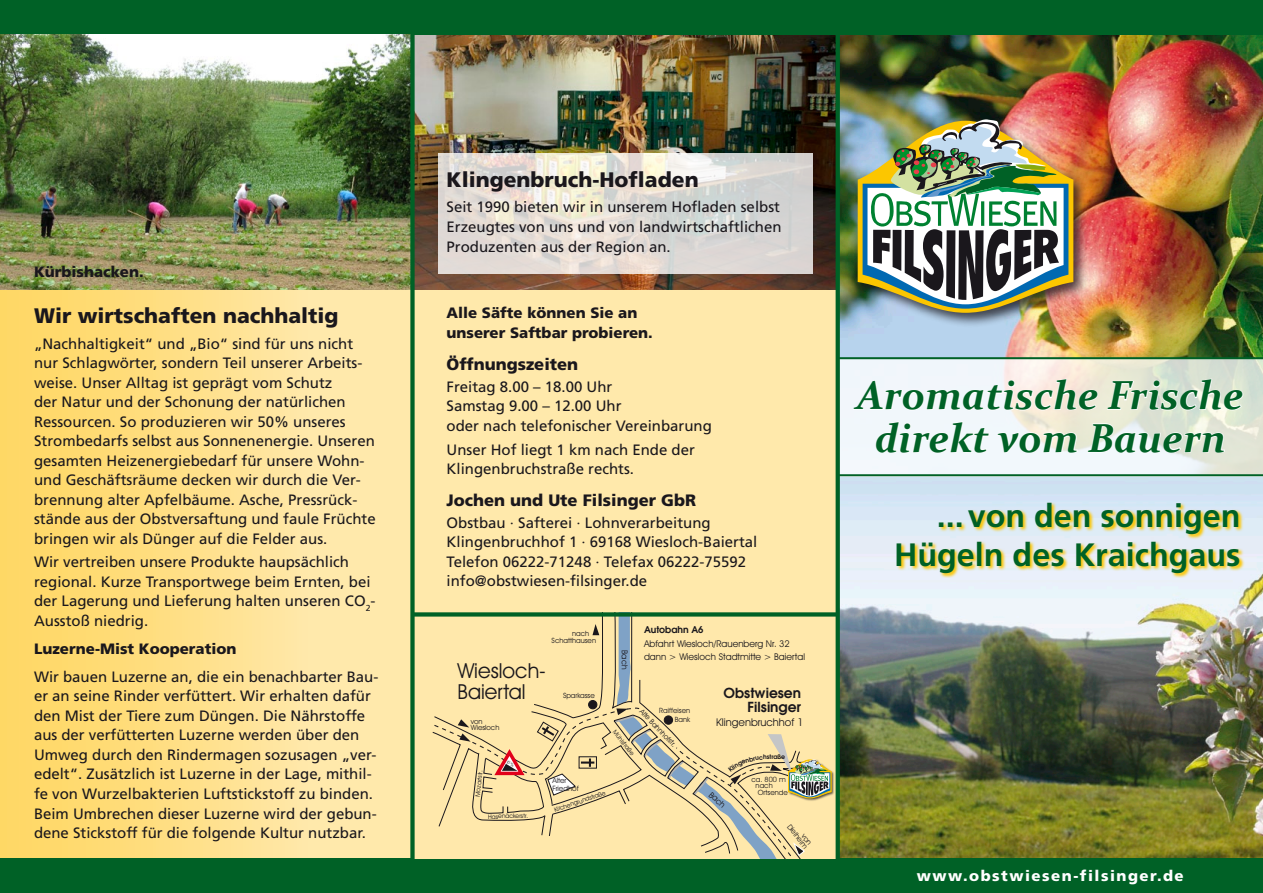
<style>
.page{position:relative;width:1263px;height:893px;background:#fff}
.page>*{position:absolute;margin:0;border:0;box-sizing:border-box;transform-origin:0 0}
.t1{font:italic 700 40.5px/42.6px "Constantia";color:#006126;text-align:center}
.t2{font:700 32.25px/38.5px "Frutiger";color:#006126;text-align:right}
.t3{font:900 21px "Frutiger";color:#1a171c}
.t4{font:20.85px/21px "Avant Garde IT Cby BT";color:#1a171c}
.t5{font:900 16.5px "Frutiger";color:#1a171c}
.t6{font:15px/19.5px "Frutiger";color:#1a171c}
.t7{font:900 15px/19.5px "Frutiger";color:#1a171c}
.t8{font:900 15px "Frutiger";letter-spacing:.1em;color:#fff}
.t9{font:600 13.8px/14.5px "Avant Garde";color:#1a171c;text-align:right}
.t10{font:10.8px "Avant Garde IT Cby BT";color:#1a171c}
.t11{font:9.3px/13.4px "Avant Garde IT Cby BT";color:#1a171c}
.t12{font:600 9.3px "Avant Garde";color:#1a171c}
.t13{font:8.25px "Avant Garde IT Cby BT";color:#1a171c}
.t14{font:7.35px/6.6px "Avant Garde IT Cby BT";color:#1a171c}
.t15{font:6.3px "Avant Garde IT Cby BT";color:#1a171c}
.t16{font:600 6.3px "Avant Garde";color:#1a171c}
</style>
<div class="page">
<div style="left:631px;top:0;width:632px;height:893px;background:#ffe9ab"></div>
<svg style="left:0;top:289px;width:631px;height:570px;background:#fee293"></svg>
<img style="left:840px;top:34px;width:423px;height:825px">
<img style="left:0;top:34px;width:836px;height:255px">
<svg style="left:438px;top:153px;width:374px;height:121px;background:#e1dcd5"></svg>
<div style="left:838px;top:859px;width:425px;height:34px;background:#006126"></div>
<div style="left:838px;top:0;width:425px;height:34px;background:#006126"></div>
<div style="left:412px;top:0;width:426px;height:34px;background:#006126"></div>
<div style="left:0;top:0;width:412px;height:34px;background:#006126"></div>
<div style="left:412px;top:859px;width:426px;height:34px;background:#006126"></div>
<div style="left:0;top:859px;width:412px;height:34px;background:#006126"></div>
<div style="left:412px;top:612px;width:426px;height:247px;background:#ffe8ab"></div>
<div style="left:412px;top:612px;width:426px;height:5px;background:#006126"></div>
<svg style="left:840px;top:359px;width:423px;height:115px;background:#e9ede9"></svg>
<hr style="left:838px;top:474px;width:425px;height:2px;background:#006126">
<hr style="left:838px;top:357px;width:425px;height:2px;background:#006126">
<svg style="left:897px;top:503px;width:348px;height:75px;background:#e7e3bf"></svg>
<svg style="left:852px;top:378px;width:392px;height:85px;background:#eff2ed"></svg>
<div style="left:855px;top:116px;width:233px;height:212px;background:#1a171c;opacity:.75"></div>
<img style="left:858px;top:119px;width:215px;height:194px">
<div style="left:788px;top:759px;width:47px;height:43px;background:#1a171c;opacity:.75"></div>
<div style="left:410px;top:0;width:5px;height:893px;background:#006126"></div>
<hr style="left:836px;top:0;width:4px;height:893px;background:#006126">
<svg style="left:432px;top:612px;width:399px;height:247px"></svg>
<p class="t7" style="left:34px;top:262px;width:111px">Kürbishacken.</p>
<h3 class="t3" style="left:34px;top:303px;width:306px">Wir wirtschaften nachhaltig</h3>
<p class="t6" style="left:34px;top:334px;width:343px">„Nachhaltigkeit“ und „Bio“ sind für uns nicht nur Schlagwörter, sondern Teil unserer Arbeits&shy;weise. Unser Alltag ist geprägt vom Schutz<br>der Natur und der Schonung der natürlichen Ressourcen. So produzieren wir 50% unseres Strombedarfs selbst aus Sonnenenergie. Unseren gesamten Heizenergiebedarf für unsere Wohn&shy;und Geschäftsräume decken wir durch die Ver&shy;brennung alter Apfelbäume. Asche, Pressrück&shy;stände aus der Obstversaftung und faule Früchte bringen wir als Dünger auf die Felder aus.</p>
<p class="t6" style="left:34px;top:553px;width:343px">Wir vertreiben unsere Produkte haupsächlich regional. Kurze Transportwege beim Ernten, bei der Lagerung und Lieferung halten unseren CO<sub>2</sub>- Ausstoß niedrig.</p>
<p class="t7" style="left:34px;top:639px;width:204px">Luzerne-Mist Kooperation</p>
<p class="t6" style="left:34px;top:667px;width:346px">Wir bauen Luzerne an, die ein benachbarter Bau&shy;er an seine Rinder verfüttert. Wir erhalten dafür den Mist der Tiere zum Düngen. Die Nährstoffe aus der verfütterten Luzerne werden über den Umweg durch den Rindermagen sozusagen „ver&shy;edelt“. Zusätzlich ist Luzerne in der Lage, mithil&shy;fe von Wurzelbakterien Luftstickstoff zu binden.<br>Beim Umbrechen dieser Luzerne wird der gebun&shy;dene Stickstoff für die folgende Kultur nutzbar.</p>
<h3 class="t3" style="left:446px;top:167px;width:254px">Klingenbruch-Hofladen</h3>
<p class="t6" style="left:446px;top:198px;width:337px;text-align:justify">Seit 1990 bieten wir in unserem Hofladen selbst Erzeugtes von uns und von landwirtschaftlichen Produzenten aus der Region an.</p>
<p class="t7" style="left:446px;top:303px;width:208px">Alle Säfte können Sie an unserer Saftbar probieren.</p>
<p class="t5" style="left:446px;top:354px;width:133px">Öffnungszeiten</p>
<p class="t6" style="left:446px;top:377px;width:267px">Freitag 8.00 – 18.00 Uhr<br>Samstag 9.00 – 12.00 Uhr<br>oder nach telefonischer Vereinbarung</p>
<p class="t6" style="left:446px;top:440px;width:250px">Unser Hof liegt 1 km nach Ende der<br>Klingenbruchstraße rechts.</p>
<p class="t5" style="left:446px;top:491px;width:251px">Jochen und Ute Filsinger GbR</p>
<p class="t6" style="left:446px;top:513px;width:312px">Obstbau · Safterei · Lohnverarbeitung Klingenbruchhof 1 · 69168 Wiesloch-Baiertal Telefon 06222-71248 · Telefax 06222-75592 info@obstwiesen-filsinger.de</p>
<p class="t12" style="left:644px;top:624px;width:61px">Autobahn A6</p>
<p class="t11" style="left:644px;top:637px;width:163px">Abfahrt Wiesloch/Rauenberg Nr. 32 dann &gt; Wiesloch Stadtmitte &gt; Baiertal</p>
<p class="t14" style="left:552px;top:630px;width:46px;line-height:7.2px;text-indent:21px">nach<br>Schatthausen</p>
<p class="t13" style="left:630px;top:650px;width:21px;rotate:90deg">Bach</p>
<h3 class="t4" style="left:457px;top:660px;width:90px">Wiesloch-<br>Baiertal</h3>
<p class="t9" style="left:723px;top:685px;width:79px">Obstwiesen<br>Filsinger</p>
<p class="t10" style="left:716px;top:715px;width:89px">Klingenbruchhof 1</p>
<p class="t14" style="left:563px;top:692px;width:33px">Sparkasse</p>
<p class="t14" style="left:659px;top:706px;width:33px;line-height:8.7px;text-align:right">Raiffeisen<br>Bank</p>
<p class="t14" style="left:471px;top:718px;width:30px">von<br>Wiesloch</p>
<p class="t14" style="left:643px;top:708px;width:51px;rotate:46deg">Alte Bahnhofstr.</p>
<p class="t15" style="left:617px;top:728px;width:32px;rotate:51deg">Mühlstraße</p>
<p class="t16" style="left:763px;top:753px;width:24px;rotate:-1deg">hstraße</p>
<p class="t15" style="left:474px;top:796px;width:28px;rotate:-83deg">Mozartstr.</p>
<p class="t15" style="left:488px;top:812px;width:42px;rotate:-1deg">Hasenäckerstr.</p>
<p class="t14" style="left:552px;top:777px;width:28px;line-height:7.4px">Alter<br>Friedhof</p>
<p class="t15" style="left:553px;top:806px;width:55px;rotate:-18deg">Kirchengrundstraße</p>
<p class="t13" style="left:713px;top:790px;width:21px;rotate:42deg">Bach</p>
<p class="t14" style="left:756px;top:776px;width:34px;text-indent:-4px">ca. 800 m nach<br>Ortsende</p>
<p class="t14" style="left:795px;top:820px;width:30px;line-height:5.6px;text-align:right;rotate:52deg">von<br>Dielheim</p>
<h1 class="t1" style="left:857px;top:372px;width:388px">Aromatische Frische direkt vom Bauern</h1>
<h2 class="t2" style="left:894px;top:497px;width:348px">...von den sonnigen<br>Hügeln des Kraichgaus</h2>
<p class="t8" style="left:917px;top:867px;width:268px">www.obstwiesen-filsinger.de</p>
</div>
